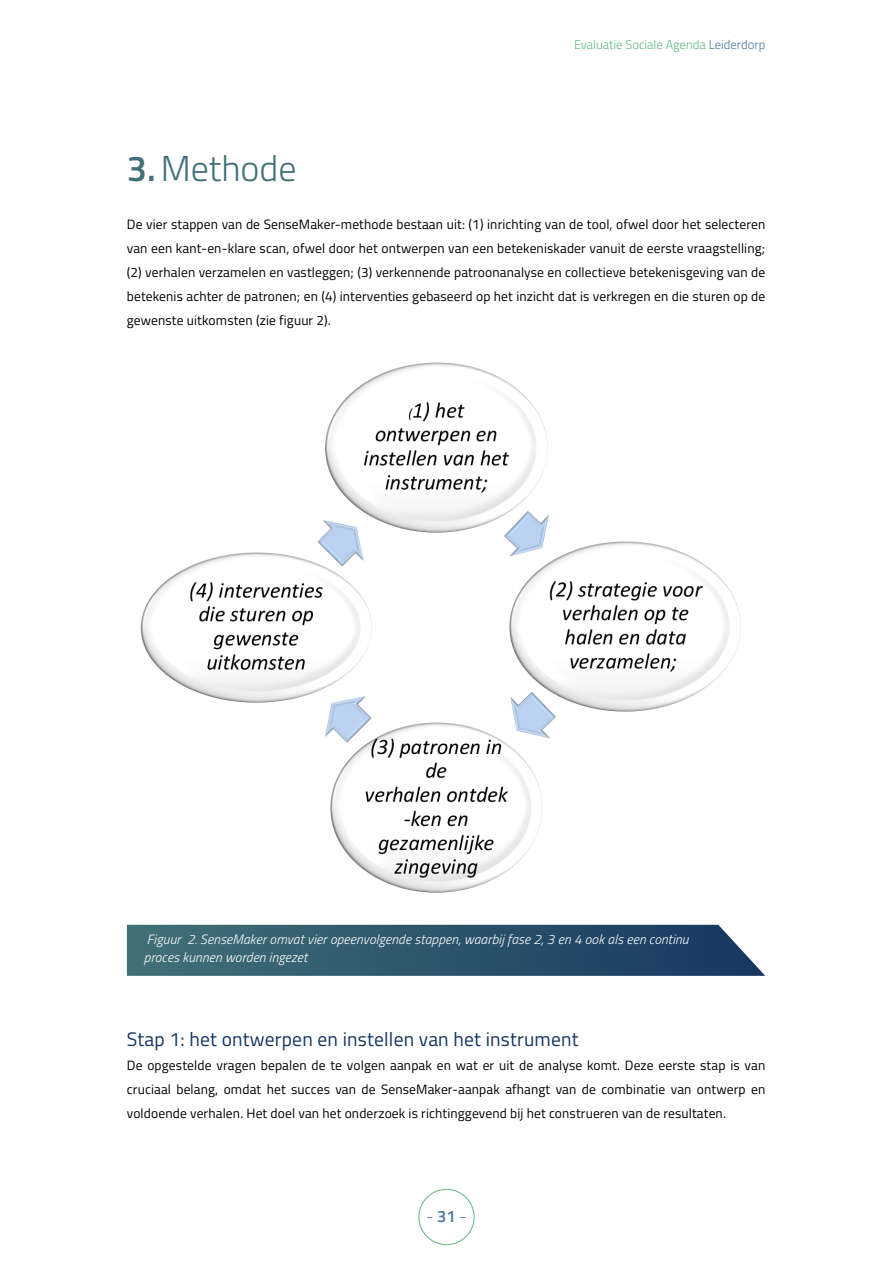
<style>
.page{position:relative;width:893px;height:1263px;background:#fff}
.page>*{position:absolute;margin:0;border:0;box-sizing:border-box;transform-origin:0 0}
.t1{font:300 36px "Titillium";color:#417177}
.t2{font:19.5px "Titillium";letter-spacing:.01em;color:#163660}
.t3{font:300 16.5px "Titillium";color:#4e7997}
.t4{font:13.5px/24px "Titillium";letter-spacing:.01em;color:#000;text-align:justify}
.t5{font:italic 300 13.5px/18px "Titillium";letter-spacing:.01em;color:#fff}
.t6{font:300 12.75px "Titillium";color:#61b680}
.s1{color:#4e7997}
.s2{font-weight:600}
</style>
<div class="page">
<div style="left:419px;top:1189px;width:55px;height:56px;border:1px solid #61b680;border-radius:50%"></div>
<svg style="left:127px;top:925px;width:638px;height:51px;background:#345b71"></svg>
<img style="left:140px;top:362px;width:601px;height:531px">
<p class="t6" style="left:574px;top:35px;width:193px">Evaluatie Sociale Agenda <span class="s1">Leiderdorp</span></p>
<h1 class="t1" style="left:127px;top:142px;width:171px"><span class="s2">3.</span> Methode</h1>
<p class="t4" style="left:127px;top:212px;width:640px">De vier stappen van de SenseMaker-methode bestaan uit: (1) inrichting van de tool, ofwel door het selecteren van een kant-en-klare scan, ofwel door het ontwerpen van een betekeniskader vanuit de eerste vraagstelling; (2) verhalen verzamelen en vastleggen; (3) verkennende patroonanalyse en collectieve betekenisgeving van de betekenis achter de patronen; en (4) interventies gebaseerd op het inzicht dat is verkregen en die sturen op de gewenste uitkomsten (zie figuur 2).</p>
<p class="t5" style="left:144px;top:929px;width:546px">Figuur 2. SenseMaker omvat vier opeenvolgende stappen, waarbij fase 2, 3 en 4 ook als een continu proces kunnen worden ingezet</p>
<h2 class="t2" style="left:127px;top:1025px;width:453px">Stap 1: het ontwerpen en instellen van het instrument</h2>
<p class="t4" style="left:127px;top:1052px;width:640px">De opgestelde vragen bepalen de te volgen aanpak en wat er uit de analyse komt. Deze eerste stap is van cruciaal belang, omdat het succes van de SenseMaker-aanpak afhangt van de combinatie van ontwerp en voldoende verhalen. Het doel van het onderzoek is richtinggevend bij het construeren van de resultaten.</p>
<p class="t3" style="left:426px;top:1204px;width:42px">- <span class="s2">31</span> -</p>
</div>
